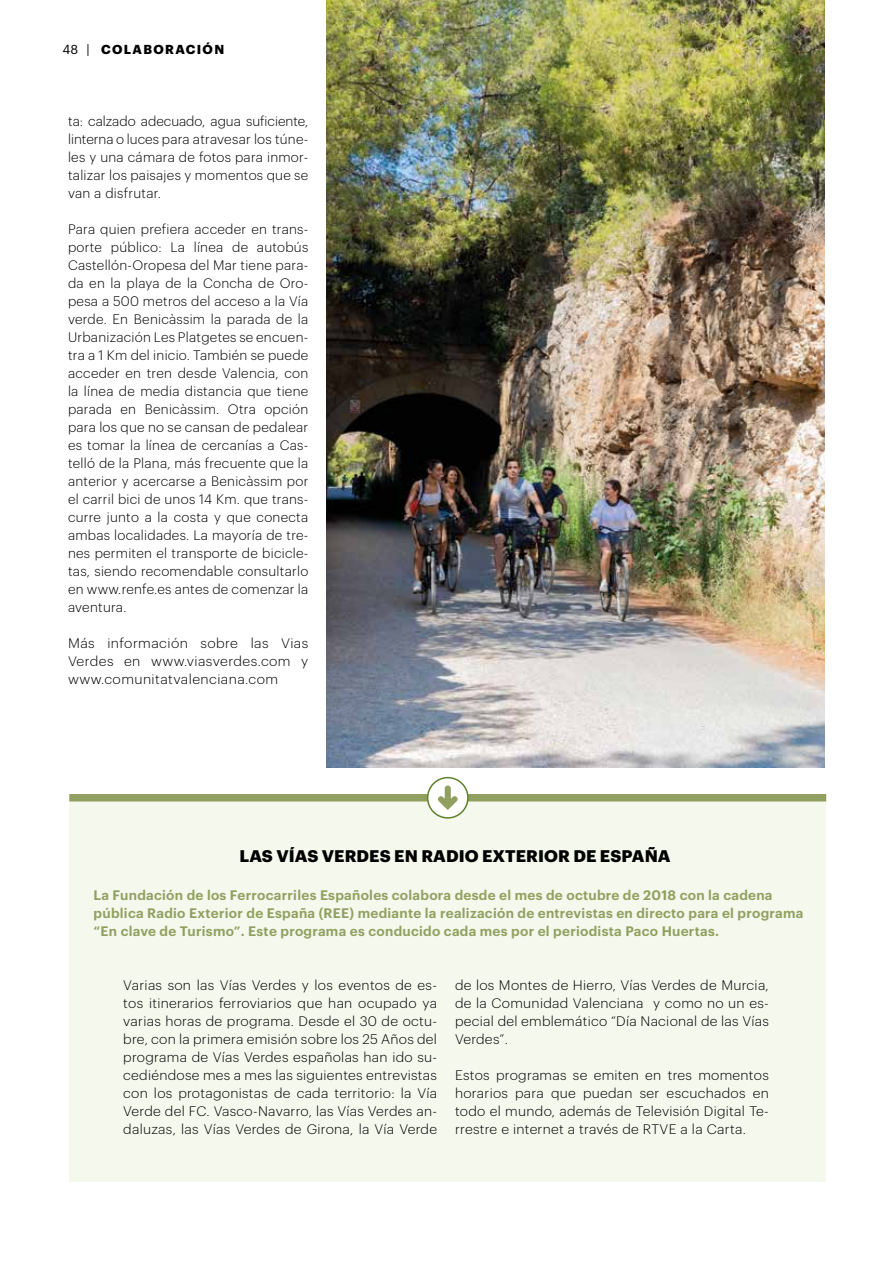
<style>
.page{position:relative;width:893px;height:1263px;background:#fff}
.page>*{position:absolute;margin:0;border:0;box-sizing:border-box;transform-origin:0 0}
.t1{font:700 16.5px "Graphik";letter-spacing:.005em;color:#000}
.t2{font:300 13.5px/18px "Graphik";letter-spacing:.02em;color:#000;text-align:justify}
.t3{font:600 13.5px/18px "Graphik";letter-spacing:.02em;color:#91a060}
.t4{font:300 13.5px/18px "Graphik";letter-spacing:.02em;color:#000;text-align:justify;scale:1.04 1}
.t5{font:700 12.75px "Graphik";letter-spacing:.105em;color:#000}
.s1{font-weight:400}
</style>
<div class="page">
<div style="left:69px;top:798px;width:757px;height:384px;background:#f5f8ed"></div>
<img style="left:326px;top:0;width:499px;height:767px">
<div style="left:69px;top:794px;width:757px;height:7px;background:#91a060"></div>
<div style="left:428px;top:778px;width:40px;height:40px;background:#fff;border-radius:50%"></div>
<div style="left:427px;top:777px;width:42px;height:42px;border:2px solid #5f812c;border-radius:50%"></div>
<svg style="left:438px;top:785px;width:20px;height:25px"></svg>
<p class="t5" style="left:63px;top:39px;width:163px"><span class="s1">48 |</span> COLABORACIÓN</p>
<p class="t2" style="left:68px;top:111px;width:242px">ta: calzado adecuado, agua suficiente, linterna o luces para atravesar los túne&shy;les y una cámara de fotos para inmor&shy;talizar los paisajes y momentos que se van a disfrutar.</p>
<p class="t2" style="left:68px;top:219px;width:242px">Para quien prefiera acceder en trans&shy;porte público: La línea de autobús Castellón-Oropesa del Mar tiene para&shy;da en la playa de la Concha de Oro&shy;pesa a 500 metros del acceso a la Vía verde. En Benicàssim la parada de la Urbanización Les Platgetes se encuen&shy;tra a 1 Km del inicio. También se puede acceder en tren desde Valencia, con la línea de media distancia que tiene parada en Benicàssim. Otra opción para los que no se cansan de pedalear es tomar la línea de cercanías a Cas&shy;telló de la Plana, más frecuente que la anterior y acercarse a Benicàssim por el carril bici de unos 14 Km. que trans&shy;curre junto a la costa y que conecta ambas localidades. La mayoría de tre&shy;nes permiten el transporte de bicicle&shy;tas, siendo recomendable consultarlo en www.renfe.es antes de comenzar la aventura.</p>
<p class="t4" style="left:68px;top:633px;width:233px">Más información sobre las Vias Verdes en www.viasverdes.com y www.comunitatvalenciana.com</p>
<p class="t1" style="left:239px;top:843px;width:433px">LAS VÍAS VERDES EN RADIO EXTERIOR DE ESPAÑA</p>
<p class="t3" style="left:94px;top:885px;width:711px">La Fundación de los Ferrocarriles Españoles colabora desde el mes de octubre de 2018 con la cadena pública Radio Exterior de España (REE) mediante la realización de entrevistas en directo para el programa “En clave de Turismo”. Este programa es conducido cada mes por el periodista Paco Huertas.</p>
<p class="t2" style="left:123px;top:975px;width:315px">Varias son las Vías Verdes y los eventos de es&shy;tos itinerarios ferroviarios que han ocupado ya varias horas de programa. Desde el 30 de octu&shy;bre, con la primera emisión sobre los 25 Años del programa de Vías Verdes españolas han ido su&shy;cediéndose mes a mes las siguientes entrevistas con los protagonistas de cada territorio: la Vía Verde del FC. Vasco-Navarro, las Vías Verdes an&shy;daluzas, las Vías Verdes de Girona, la Vía Verde</p>
<p class="t2" style="left:455px;top:975px;width:315px">de los Montes de Hierro, Vías Verdes de Murcia, de la Comunidad Valenciana y como no un es&shy;pecial del emblemático “Día Nacional de las Vías Verdes”.</p>
<p class="t2" style="left:455px;top:1065px;width:315px">Estos programas se emiten en tres momentos horarios para que puedan ser escuchados en todo el mundo, además de Televisión Digital Te&shy;rrestre e internet a través de RTVE a la Carta.</p>
</div>
